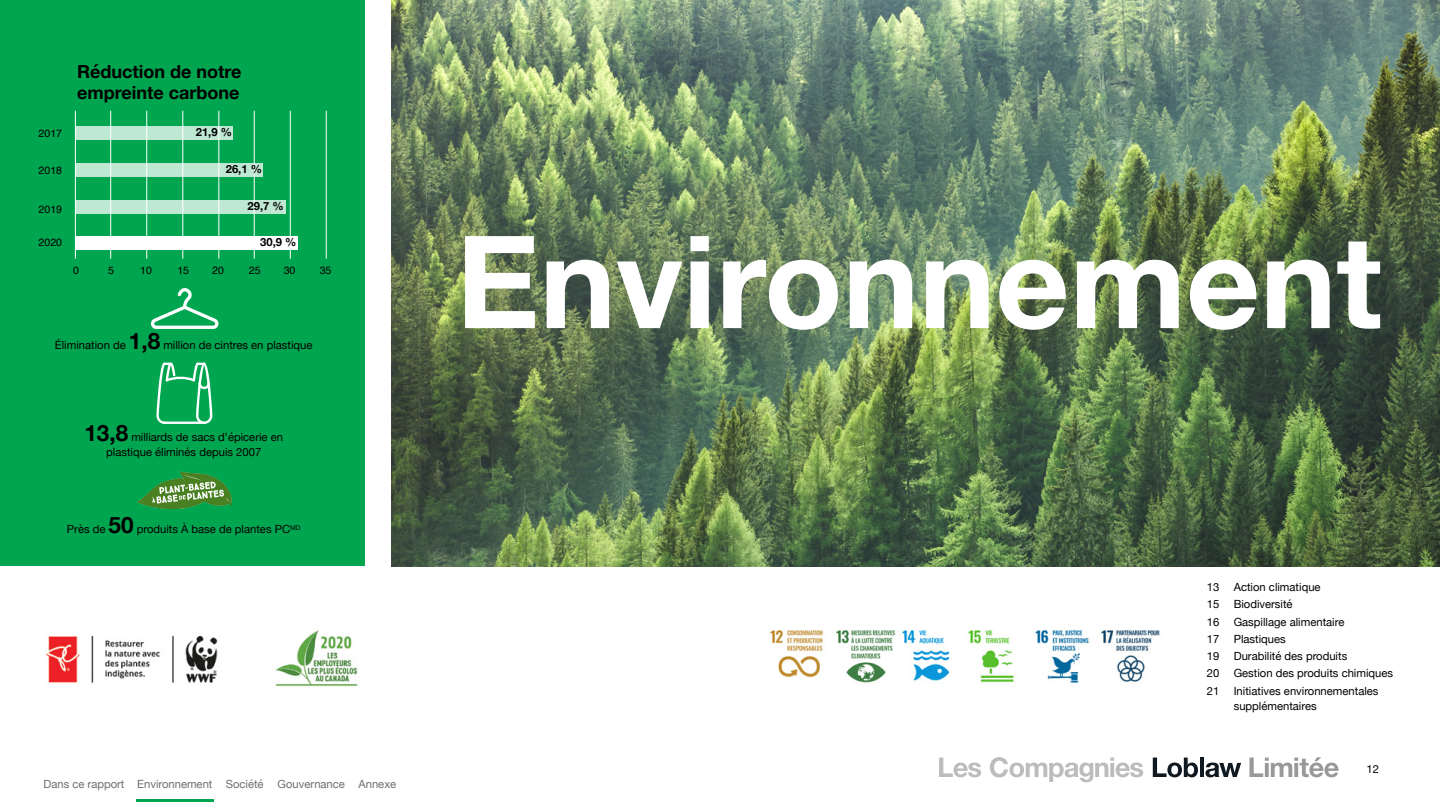
<style>
.page{position:relative;width:1440px;height:810px;background:#fff}
.page>*{position:absolute;margin:0;border:0;box-sizing:border-box;transform-origin:0 0}
.Section_Heading{font:700 128.85px "Helvetica Neue";color:#fff}
.subtitles_for_infogr{font:700 18px/21px "Helvetica Neue";color:#000}
.t1{font:11.25px/15px "Helvetica Neue";color:#000;text-align:center}
.t2{font:11.25px "Helvetica Neue";color:#6d6e71}
.t3{font:700 11.25px "Helvetica Neue";color:#000}
.t4{font:10.57px "Helvetica";color:#000}
.s1{font-weight:700;font-size:22.5px}
</style>
<div class="page">
<svg style="left:939px;top:758px;width:42px;height:19px"></svg>
<svg style="left:990px;top:757px;width:153px;height:25px"></svg>
<svg style="left:1153px;top:758px;width:45px;height:19px"></svg>
<hr style="left:1200px;top:758px;width:4px;height:19px;background:#101820">
<svg style="left:1206px;top:763px;width:35px;height:14px"></svg>
<svg style="left:1249px;top:757px;width:90px;height:20px"></svg>
<div style="left:0;top:0;width:365px;height:566px;background:#00a550"></div>
<hr style="left:110px;top:111px;width:1px;height:148px;background:#fff">
<hr style="left:146px;top:111px;width:1px;height:148px;background:#fff">
<hr style="left:183px;top:111px;width:1px;height:148px;background:#fff">
<hr style="left:219px;top:111px;width:1px;height:148px;background:#fff">
<hr style="left:326px;top:111px;width:1px;height:148px;background:#fff">
<hr style="left:254px;top:111px;width:1px;height:148px;background:#fff">
<hr style="left:290px;top:111px;width:1px;height:148px;background:#fff">
<div style="left:75px;top:200px;width:210px;height:13px;background:#bfe8d3"></div>
<div style="left:75px;top:236px;width:223px;height:13px;background:#fff"></div>
<div style="left:75px;top:163px;width:187px;height:13px;background:#bfe8d3"></div>
<div style="left:75px;top:126px;width:157px;height:13px;background:#bfe8d3"></div>
<hr style="left:75px;top:111px;width:1px;height:148px;background:#fff">
<svg style="left:151px;top:288px;width:68px;height:41px"></svg>
<svg style="left:156px;top:363px;width:56px;height:61px"></svg>
<svg style="left:137px;top:471px;width:95px;height:38px"></svg>
<img style="left:45px;top:635px;width:173px;height:48px">
<img style="left:275px;top:630px;width:83px;height:56px">
<img style="left:392px;top:0;width:1048px;height:567px">
<img style="left:768px;top:630px;width:392px;height:54px">
<hr style="left:136px;top:800px;width:78px;height:2px;background:#00a550">
<p class="t4" style="left:39px;top:125px;width:25px">2017</p>
<p class="t4" style="left:39px;top:162px;width:25px">2018</p>
<p class="t4" style="left:39px;top:201px;width:25px">2019</p>
<p class="t4" style="left:39px;top:235px;width:25px">2020</p>
<h2 class="subtitles_for_infogr" style="left:77px;top:61px;width:166px">Réduction de notre empreinte carbone</h2>
<p class="t4" style="left:73px;top:262px;width:7px">0</p>
<p class="t3" style="left:196px;top:123px;width:38px">21,9 %</p>
<p class="t3" style="left:226px;top:160px;width:38px">26,1 %</p>
<p class="t3" style="left:248px;top:198px;width:38px">29,7 %</p>
<p class="t3" style="left:260px;top:234px;width:38px">30,9 %</p>
<p class="t4" style="left:108px;top:262px;width:7px">5</p>
<p class="t4" style="left:140px;top:262px;width:13px">10</p>
<p class="t4" style="left:177px;top:262px;width:13px">15</p>
<p class="t4" style="left:212px;top:262px;width:13px">20</p>
<p class="t4" style="left:249px;top:262px;width:13px">25</p>
<p class="t4" style="left:284px;top:262px;width:13px">30</p>
<p class="t4" style="left:320px;top:262px;width:13px">35</p>
<p class="t1" style="left:55px;top:338px;width:259px">Élimination de <span class="s1">1,8</span> million de cintres en plastique</p>
<p class="t1" style="left:84px;top:430px;width:200px"><span class="s1">13,8</span> milliards de sacs d’épicerie en plastique éliminés depuis 2007</p>
<p class="t1" style="left:67px;top:523px;width:235px">Près de <span class="s1">50</span> produits À base de plantes PC<sup>MD</sup></p>
<p class="t2" style="left:44px;top:776px;width:354px">Dans ce rapport Environnement Société Gouvernance Annexe</p>
<h1 class="Section_Heading" style="left:456px;top:181px;width:927px">Environnement</h1>
<p class="t1" style="left:1207px;top:580px;width:14px">13</p>
<p class="t1" style="left:1234px;top:580px;width:88px">Action climatique</p>
<p class="t1" style="left:1207px;top:598px;width:14px">15</p>
<p class="t1" style="left:1234px;top:598px;width:60px">Biodiversité</p>
<p class="t1" style="left:1207px;top:615px;width:14px">16</p>
<p class="t1" style="left:1234px;top:615px;width:112px">Gaspillage alimentaire</p>
<p class="t1" style="left:1207px;top:632px;width:14px">17</p>
<p class="t1" style="left:1234px;top:632px;width:54px">Plastiques</p>
<p class="t1" style="left:1207px;top:649px;width:14px">19</p>
<p class="t1" style="left:1234px;top:649px;width:115px">Durabilité des produits</p>
<p class="t1" style="left:1207px;top:667px;width:14px">20</p>
<p class="t1" style="left:1234px;top:667px;width:161px">Gestion des produits chimiques</p>
<p class="t1" style="left:1207px;top:684px;width:14px">21</p>
<p class="t1" style="left:1234px;top:684px;width:146px;text-align:left">Initiatives environnementales supplémentaires</p>
<p class="t1" style="left:1366px;top:762px;width:14px">12</p>
</div>
